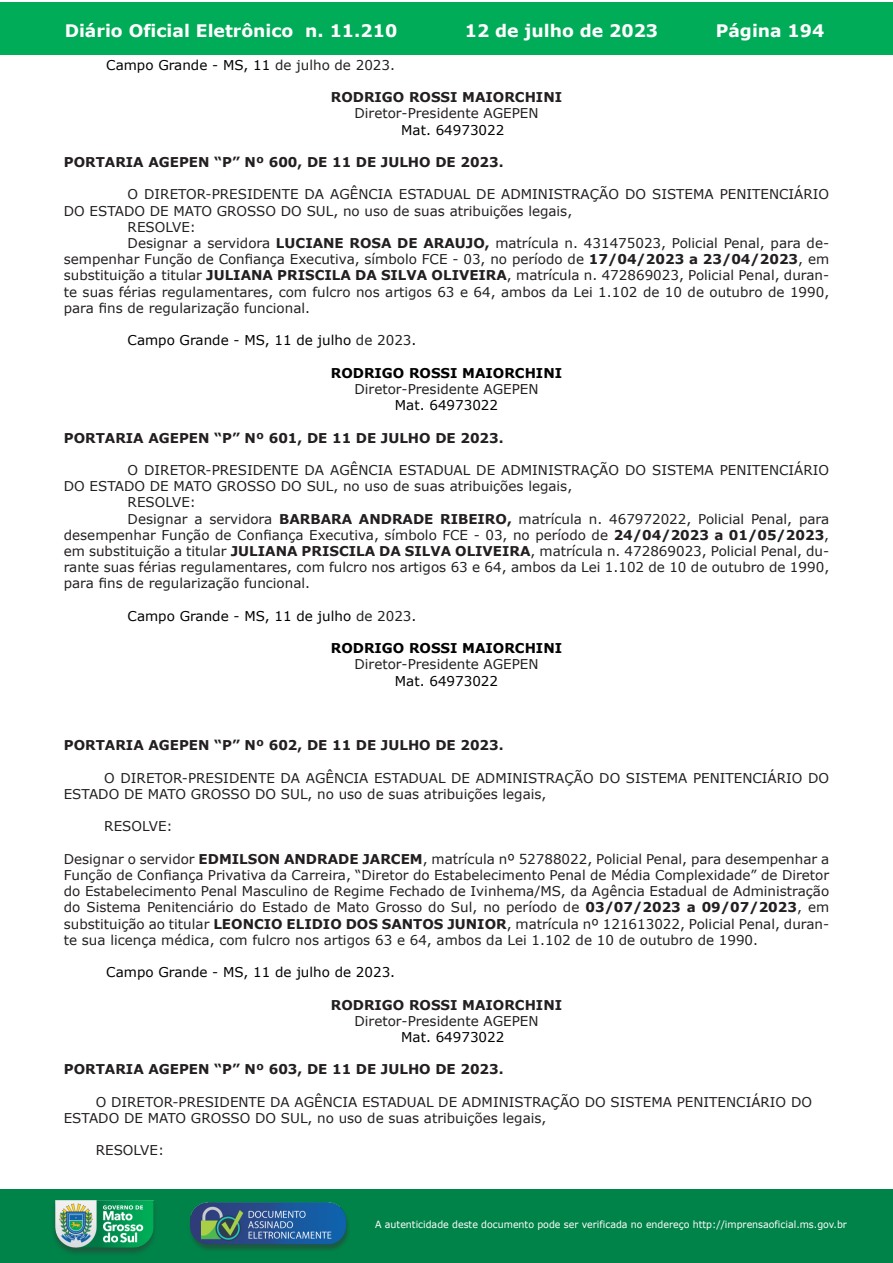
<style>
.page{position:relative;width:893px;height:1263px;background:#fff}
.page>*{position:absolute;margin:0;border:0;box-sizing:border-box;transform-origin:0 0}
.t1{font:700 17.25px "Verdana";color:#fff}
.t2{font:13.5px/16.2px "Verdana";color:#231f20}
.t3{font:700 13.5px "Verdana";color:#231f20}
.t4{font:13.5px "Verdana";color:#000}
.t5{font:700 13.5px "Verdana";color:#000}
.t6{font:9.9px "Verdana";color:#fff;scale:.95 1}
.s1{color:#231f20}
.s2{font-weight:700}
</style>
<div class="page">
<div style="left:0;top:2px;width:893px;height:53px;background:#00ac57"></div>
<div style="left:1px;top:1189px;width:892px;height:74px;background:#008349"></div>
<img style="left:49px;top:1198px;width:111px;height:61px">
<img style="left:185px;top:1201px;width:168px;height:54px">
<p class="t1" style="left:65px;top:18px;width:334px">Diário Oficial Eletrônico n. 11.210</p>
<p class="t1" style="left:465px;top:18px;width:195px">12 de julho de 2023</p>
<p class="t1" style="left:716px;top:18px;width:110px">Página 194</p>
<p class="t4" style="left:106px;top:56px;width:290px">Campo Grande - MS, 11 <span class="s1">de julho de 2023.</span></p>
<p class="t3" style="left:331px;top:88px;width:233px">RODRIGO ROSSI MAIORCHINI</p>
<p class="t2" style="left:354px;top:105px;width:185px">Diretor-Presidente AGEPEN</p>
<p class="t4" style="left:401px;top:120px;width:105px">Mat. 64973022</p>
<p class="t3" style="left:64px;top:153px;width:441px">PORTARIA AGEPEN “P” Nº 600, DE 11 DE JULHO DE 2023.</p>
<p class="t2" style="left:128px;top:186px;width:703px">O DIRETOR-PRESIDENTE DA AGÊNCIA ESTADUAL DE ADMINISTRAÇÃO DO SISTEMA PENITENCIÁRIO</p>
<p class="t2" style="left:64px;top:203px;width:510px">DO ESTADO DE MATO GROSSO DO SUL, no uso de suas atribuições legais,</p>
<p class="t2" style="left:128px;top:219px;width:70px">RESOLVE:</p>
<p class="t2" style="left:128px;top:235px;width:703px">Designar a servidora <span class="s2">LUCIANE ROSA DE ARAUJO,</span> matrícula n. 431475023, Policial Penal, para de-</p>
<p class="t2" style="left:64px;top:251px;width:767px">sempenhar Função de Confiança Executiva, símbolo FCE - 03, no período de <span class="s2">17/04/2023 a 23/04/2023</span>, em</p>
<p class="t2" style="left:64px;top:267px;width:767px">substituição a titular <span class="s2">JULIANA PRISCILA DA SILVA OLIVEIRA</span>, matrícula n. 472869023, Policial Penal, duran-</p>
<p class="t2" style="left:64px;top:284px;width:767px">te suas férias regulamentares, com fulcro nos artigos 63 e 64, ambos da Lei 1.102 de 10 de outubro de 1990,</p>
<p class="t2" style="left:64px;top:300px;width:248px">para fins de regularização funcional.</p>
<p class="t4" style="left:128px;top:331px;width:290px">Campo Grande - MS, 11 de julho <span class="s1">de 2023</span>.</p>
<p class="t5" style="left:331px;top:363px;width:233px">RODRIGO ROSSI MAIORCHINI</p>
<p class="t2" style="left:354px;top:381px;width:185px">Diretor-Presidente AGEPEN</p>
<p class="t4" style="left:395px;top:396px;width:105px">Mat. 64973022</p>
<p class="t3" style="left:64px;top:428px;width:441px">PORTARIA AGEPEN “P” Nº 601, DE 11 DE JULHO DE 2023.</p>
<p class="t2" style="left:128px;top:462px;width:703px">O DIRETOR-PRESIDENTE DA AGÊNCIA ESTADUAL DE ADMINISTRAÇÃO DO SISTEMA PENITENCIÁRIO</p>
<p class="t2" style="left:64px;top:478px;width:510px">DO ESTADO DE MATO GROSSO DO SUL, no uso de suas atribuições legais,</p>
<p class="t2" style="left:128px;top:494px;width:70px">RESOLVE:</p>
<p class="t2" style="left:128px;top:510px;width:703px">Designar a servidora <span class="s2">BARBARA ANDRADE RIBEIRO,</span> matrícula n. 467972022, Policial Penal, para</p>
<p class="t2" style="left:64px;top:527px;width:767px">desempenhar Função de Confiança Executiva, símbolo FCE - 03, no período de <span class="s2">24/04/2023 a 01/05/2023</span>,</p>
<p class="t2" style="left:64px;top:543px;width:767px">em substituição a titular <span class="s2">JULIANA PRISCILA DA SILVA OLIVEIRA</span>, matrícula n. 472869023, Policial Penal, du-</p>
<p class="t2" style="left:64px;top:559px;width:767px">rante suas férias regulamentares, com fulcro nos artigos 63 e 64, ambos da Lei 1.102 de 10 de outubro de 1990,</p>
<p class="t2" style="left:64px;top:575px;width:248px">para fins de regularização funcional.</p>
<p class="t4" style="left:128px;top:606px;width:290px">Campo Grande - MS, 11 de julho <span class="s1">de 2023</span>.</p>
<p class="t5" style="left:331px;top:639px;width:233px">RODRIGO ROSSI MAIORCHINI</p>
<p class="t2" style="left:354px;top:656px;width:185px">Diretor-Presidente AGEPEN</p>
<p class="t4" style="left:395px;top:671px;width:105px">Mat. 64973022</p>
<p class="t3" style="left:64px;top:736px;width:441px">PORTARIA AGEPEN “P” Nº 602, DE 11 DE JULHO DE 2023.</p>
<p class="t2" style="left:64px;top:770px;width:767px;text-indent:41px">O DIRETOR-PRESIDENTE DA AGÊNCIA ESTADUAL DE ADMINISTRAÇÃO DO SISTEMA PENITENCIÁRIO DO<br>ESTADO DE MATO GROSSO DO SUL, no uso de suas atribuições legais,</p>
<p class="t2" style="left:104px;top:818px;width:70px">RESOLVE:</p>
<p class="t2" style="left:64px;top:851px;width:767px;text-align:justify">Designar o servidor <span class="s2">EDMILSON ANDRADE JARCEM</span>, matrícula nº 52788022, Policial Penal, para desempenhar a Função de Confiança Privativa da Carreira, “Diretor do Estabelecimento Penal de Média Complexidade” de Diretor do Estabelecimento Penal Masculino de Regime Fechado de Ivinhema/MS, da Agência Estadual de Administração do Sistema Penitenciário do Estado de Mato Grosso do Sul, no período de <span class="s2">03/07/2023 a 09/07/2023</span>, em substituição ao titular <span class="s2">LEONCIO ELIDIO DOS SANTOS JUNIOR</span>, matrícula nº 121613022, Policial Penal, duran&shy;te sua licença médica, com fulcro nos artigos 63 e 64, ambos da Lei 1.102 de 10 de outubro de 1990.</p>
<p class="t4" style="left:106px;top:963px;width:290px">Campo Grande - MS, 11 de julho de 2023.</p>
<p class="t3" style="left:331px;top:995px;width:233px">RODRIGO ROSSI MAIORCHINI</p>
<p class="t2" style="left:354px;top:1013px;width:185px">Diretor-Presidente AGEPEN</p>
<p class="t4" style="left:401px;top:1028px;width:105px">Mat. 64973022</p>
<p class="t3" style="left:64px;top:1060px;width:441px">PORTARIA AGEPEN “P” Nº 603, DE 11 DE JULHO DE 2023.</p>
<p class="t2" style="left:64px;top:1094px;width:750px;text-indent:32px">O DIRETOR-PRESIDENTE DA AGÊNCIA ESTADUAL DE ADMINISTRAÇÃO DO SISTEMA PENITENCIÁRIO DO<br>ESTADO DE MATO GROSSO DO SUL, no uso de suas atribuições legais,</p>
<p class="t2" style="left:96px;top:1142px;width:70px">RESOLVE:</p>
<p class="t6" style="left:375px;top:1218px;width:498px">A autenticidade deste documento pode ser verificada no endereço http://imprensaoficial.ms.gov.br</p>
</div>
